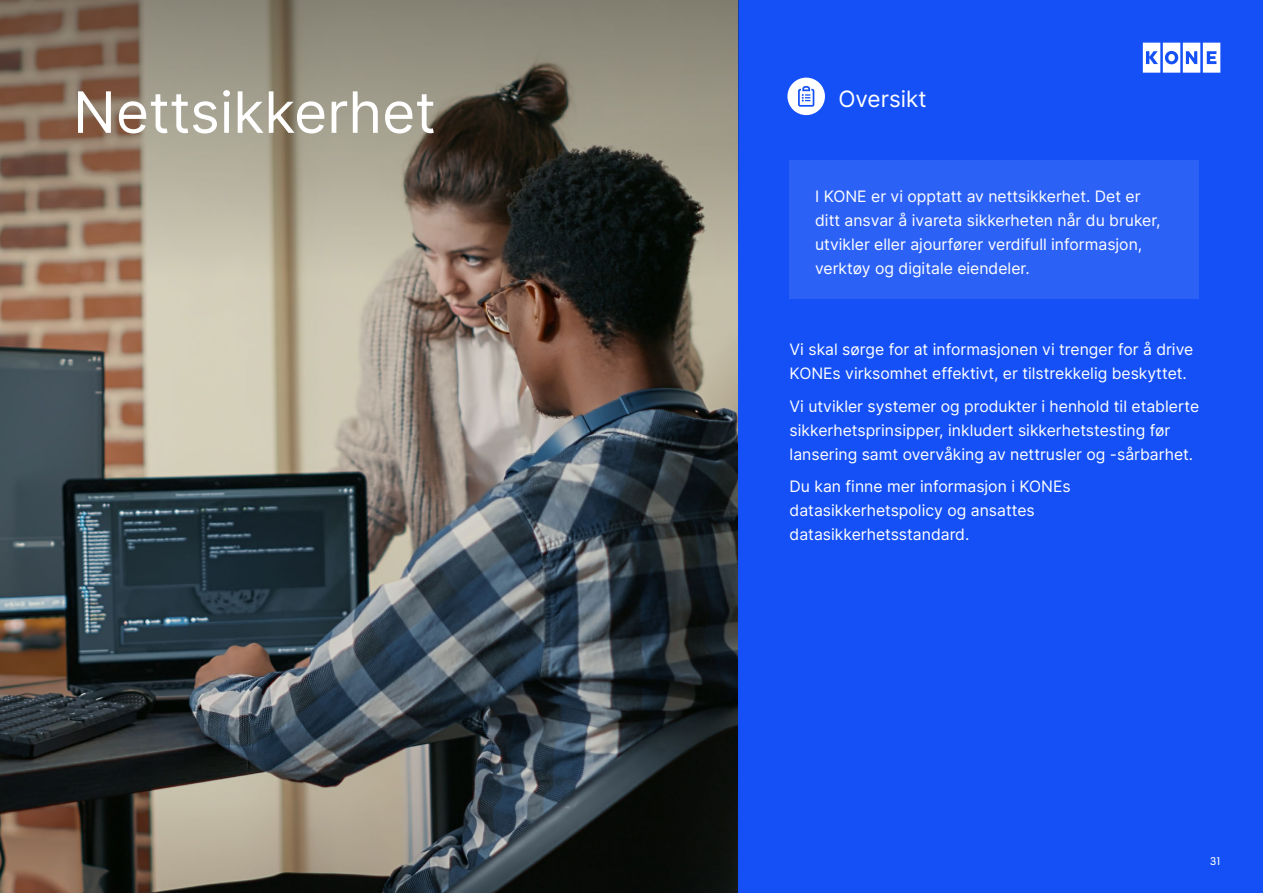
<style>
.page{position:relative;width:1263px;height:893px;background:#fff}
.page>*{position:absolute;margin:0;border:0;box-sizing:border-box;transform-origin:0 0}
.t1{font:57px "Inter";color:#fff}
.t2{font:22.5px "Inter";color:#fff}
.t3{font:15.75px/24px "Inter";color:#fff}
.t4{font:12px "KONE Information";color:#fff}
</style>
<div class="page">
<img style="left:0;top:281px;width:738px;height:612px">
<div style="left:738px;top:0;width:525px;height:893px;background:#1450f5"></div>
<svg style="left:0;top:0;width:738px;height:281px;background:#837a6b"></svg>
<svg style="left:1143px;top:43px;width:77px;height:30px"></svg>
<div style="left:787px;top:78px;width:38px;height:37px;background:#fff;border-radius:50%"></div>
<svg style="left:798px;top:86px;width:16px;height:21px"></svg>
<div style="left:790px;top:161px;width:409px;height:138px;background:#2c61f6"></div>
<h1 class="t1" style="left:73px;top:71px;width:365px">Nettsikkerhet</h1>
<h2 class="t2" style="left:838px;top:83px;width:90px">Oversikt</h2>
<p class="t3" style="left:815px;top:183px;width:347px">I KONE er vi opptatt av nettsikkerhet. Det er ditt ansvar å ivareta sikkerheten når du bruker, utvikler eller ajourfører verdifull informasjon, verktøy og digitale eiendeler.</p>
<p class="t3" style="left:790px;top:337px;width:405px">Vi skal sørge for at informasjonen vi trenger for å drive<br>KONEs virksomhet effektivt, er tilstrekkelig beskyttet.</p>
<p class="t3" style="left:790px;top:394px;width:411px">Vi utvikler systemer og produkter i henhold til etablerte sikkerhetsprinsipper, inkludert sikkerhetstesting før lansering samt overvåking av nettrusler og -sårbarhet.</p>
<p class="t3" style="left:790px;top:474px;width:283px">Du kan finne mer informasjon i KONEs datasikkerhetspolicy og ansattes datasikkerhetsstandard.</p>
<p class="t4" style="left:1210px;top:853px;width:12px">31</p>
</div>
